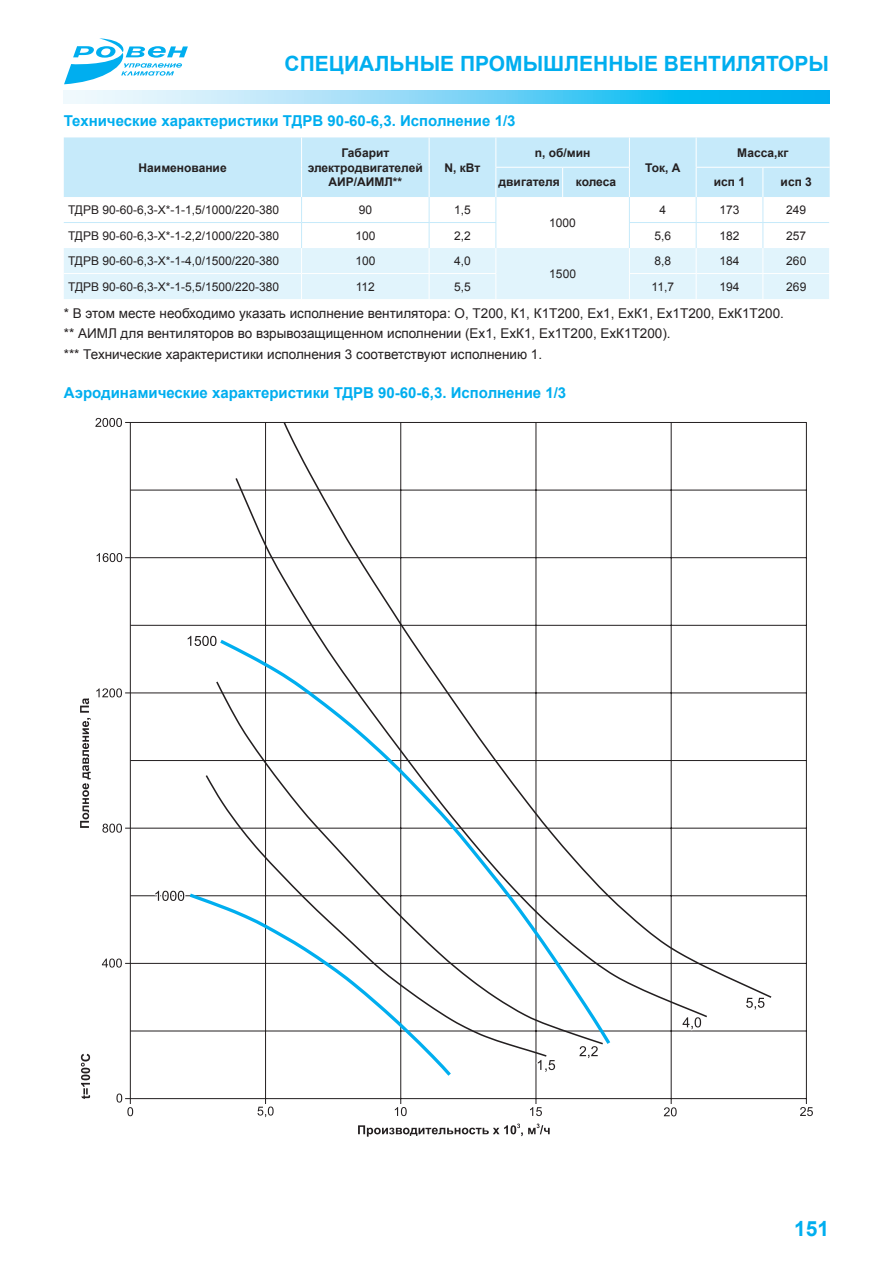
<style>
.page{position:relative;width:893px;height:1263px;background:#fff}
.page>*{position:absolute;margin:0;border:0;box-sizing:border-box;transform-origin:0 0}
.t1{font:700 21px "Arial";color:#00aeef}
.t2{font:700 15px "Arial";color:#00aeef}
.t3{font:13.5px/20.4px "Arial";color:#231f20}
.t4{font:12px "Arial";color:#231f20}
.t5{font:700 12px "Arial";color:#231f20}
</style>
<div class="page">
<svg style="left:64px;top:38px;width:124px;height:46px"></svg>
<svg style="left:64px;top:90px;width:765px;height:13px;background:#76d5f6"></svg>
<hr style="left:265px;top:422px;width:1px;height:682px;background:#231f20">
<hr style="left:400px;top:422px;width:1px;height:682px;background:#231f20">
<hr style="left:130px;top:760px;width:676px;height:1px;background:#231f20">
<hr style="left:671px;top:422px;width:1px;height:682px;background:#231f20">
<hr style="left:535px;top:422px;width:1px;height:682px;background:#231f20">
<hr style="left:806px;top:422px;width:1px;height:682px;background:#231f20">
<hr style="left:130px;top:1030px;width:676px;height:1px;background:#231f20">
<hr style="left:130px;top:895px;width:676px;height:1px;background:#231f20">
<hr style="left:130px;top:625px;width:676px;height:1px;background:#231f20">
<hr style="left:125px;top:1098px;width:681px;height:1px;background:#231f20">
<hr style="left:125px;top:422px;width:681px;height:1px;background:#231f20">
<hr style="left:125px;top:963px;width:681px;height:1px;background:#231f20">
<hr style="left:125px;top:828px;width:681px;height:1px;background:#231f20">
<hr style="left:125px;top:692px;width:681px;height:1px;background:#231f20">
<hr style="left:125px;top:557px;width:681px;height:1px;background:#231f20">
<hr style="left:130px;top:490px;width:676px;height:1px;background:#231f20">
<svg style="left:204px;top:423px;width:569px;height:635px"></svg>
<svg style="left:186px;top:637px;width:427px;height:442px"></svg>
<hr style="left:130px;top:422px;width:1px;height:682px;background:#231f20">
<svg style="left:358px;top:1123px;width:192px;height:14px"></svg>
<svg style="left:257px;top:1106px;width:17px;height:11px"></svg>
<svg style="left:102px;top:958px;width:20px;height:9px"></svg>
<svg style="left:116px;top:1093px;width:17px;height:23px"></svg>
<svg style="left:95px;top:418px;width:27px;height:9px"></svg>
<svg style="left:395px;top:1107px;width:12px;height:9px"></svg>
<svg style="left:81px;top:1054px;width:9px;height:45px"></svg>
<svg style="left:800px;top:1107px;width:13px;height:9px"></svg>
<svg style="left:530px;top:1107px;width:12px;height:9px"></svg>
<svg style="left:80px;top:688px;width:42px;height:145px"></svg>
<svg style="left:664px;top:1107px;width:13px;height:9px"></svg>
<svg style="left:97px;top:553px;width:25px;height:9px"></svg>
<svg style="left:153px;top:888px;width:34px;height:16px"></svg>
<svg style="left:186px;top:633px;width:33px;height:16px"></svg>
<svg style="left:577px;top:1043px;width:23px;height:18px"></svg>
<svg style="left:743px;top:995px;width:24px;height:17px"></svg>
<svg style="left:679px;top:1012px;width:25px;height:20px"></svg>
<svg style="left:536px;top:1057px;width:22px;height:18px"></svg>
<div style="left:64px;top:137px;width:766px;height:31px;background:#c6eafa"></div>
<hr style="left:495px;top:137px;width:1px;height:30px;background:#fff">
<hr style="left:696px;top:137px;width:1px;height:30px;background:#fff">
<hr style="left:301px;top:137px;width:1px;height:30px;background:#fff">
<hr style="left:429px;top:137px;width:1px;height:30px;background:#fff">
<hr style="left:629px;top:137px;width:1px;height:30px;background:#fff">
<hr style="left:301px;top:167px;width:1px;height:30px;background:#fff">
<hr style="left:429px;top:167px;width:1px;height:30px;background:#fff">
<hr style="left:495px;top:167px;width:68px;height:1px;background:#fff">
<hr style="left:563px;top:167px;width:67px;height:1px;background:#fff">
<hr style="left:696px;top:167px;width:67px;height:1px;background:#fff">
<hr style="left:763px;top:167px;width:67px;height:1px;background:#fff">
<svg style="left:64px;top:168px;width:766px;height:131px"></svg>
<h1 class="t1" style="left:285px;top:49px;width:546px">специальные промышленные вентиляторы</h1>
<p class="t2" style="left:64px;top:110px;width:231px">Технические характеристики ТДРВ</p>
<p class="t2" style="left:327px;top:110px;width:190px">90-60-6,3. Исполнение 1/3</p>
<p class="t5" style="left:139px;top:159px;width:90px">Наименование</p>
<p class="t5" style="left:341px;top:145px;width:49px">Габарит</p>
<p class="t5" style="left:308px;top:159px;width:116px">электродвигателей</p>
<p class="t5" style="left:328px;top:174px;width:10px">АИР</p>
<p class="t5" style="left:354px;top:174px;width:50px">/АИ МЛ**</p>
<p class="t5" style="left:445px;top:159px;width:37px">N, кВт</p>
<p class="t5" style="left:535px;top:144px;width:57px">n, об/мин</p>
<p class="t5" style="left:645px;top:159px;width:37px">Ток, А</p>
<p class="t5" style="left:737px;top:144px;width:53px">Масса,кг</p>
<p class="t5" style="left:499px;top:174px;width:63px">двигателя</p>
<p class="t5" style="left:576px;top:174px;width:42px">колеса</p>
<p class="t5" style="left:714px;top:174px;width:33px">исп 1</p>
<p class="t5" style="left:781px;top:174px;width:33px">исп 3</p>
<p class="t4" style="left:68px;top:202px;width:213px">ТДРВ 90-60-6,3-Х*-1-1,5/1000/220-380</p>
<p class="t4" style="left:359px;top:202px;width:15px">90</p>
<p class="t4" style="left:454px;top:202px;width:18px">1,5</p>
<p class="t4" style="left:659px;top:202px;width:8px">4</p>
<p class="t4" style="left:719px;top:202px;width:22px">173</p>
<p class="t4" style="left:786px;top:202px;width:22px">249</p>
<p class="t4" style="left:549px;top:215px;width:28px">1000</p>
<p class="t4" style="left:68px;top:228px;width:213px">ТДРВ 90-60-6,3-Х*-1-2,2/1000/220-380</p>
<p class="t4" style="left:355px;top:228px;width:22px">100</p>
<p class="t4" style="left:454px;top:228px;width:18px">2,2</p>
<p class="t4" style="left:654px;top:228px;width:18px">5,6</p>
<p class="t4" style="left:719px;top:228px;width:22px">182</p>
<p class="t4" style="left:786px;top:228px;width:22px">257</p>
<p class="t4" style="left:68px;top:253px;width:213px">ТДРВ 90-60-6,3-Х*-1-4,0/1500/220-380</p>
<p class="t4" style="left:355px;top:253px;width:22px">100</p>
<p class="t4" style="left:454px;top:253px;width:18px">4,0</p>
<p class="t4" style="left:549px;top:266px;width:28px">1500</p>
<p class="t4" style="left:654px;top:253px;width:18px">8,8</p>
<p class="t4" style="left:719px;top:253px;width:22px">184</p>
<p class="t4" style="left:786px;top:253px;width:22px">260</p>
<p class="t4" style="left:68px;top:279px;width:213px">ТДРВ 90-60-6,3-Х*-1-5,5/1500/220-380</p>
<p class="t4" style="left:356px;top:279px;width:21px">112</p>
<p class="t4" style="left:454px;top:279px;width:18px">5,5</p>
<p class="t4" style="left:652px;top:279px;width:24px">11,7</p>
<p class="t4" style="left:719px;top:279px;width:22px">194</p>
<p class="t4" style="left:786px;top:279px;width:22px">269</p>
<p class="t3" style="left:64px;top:303px;width:722px">* В этом месте необходимо указать исполнение вентилятора: О, Т200, К1, К1Т200, Ex1, ExК1, Ex1Т200, ExК1Т200. ** АИМЛ для вентиляторов во взрывозащищенном исполнении (Ex1, ExК1, Ex1Т200, ExК1Т200).<br>*** Технические характеристики исполнения 3 соответствуют исполнению 1.</p>
<p class="t2" style="left:64px;top:383px;width:281px">Аэродинамические характеристики ТДРВ</p>
<p class="t2" style="left:378px;top:383px;width:190px">90-60-6,3. Исполнение 1/3</p>
<h1 class="t1" style="left:794px;top:1214px;width:37px">151</h1>
</div>
